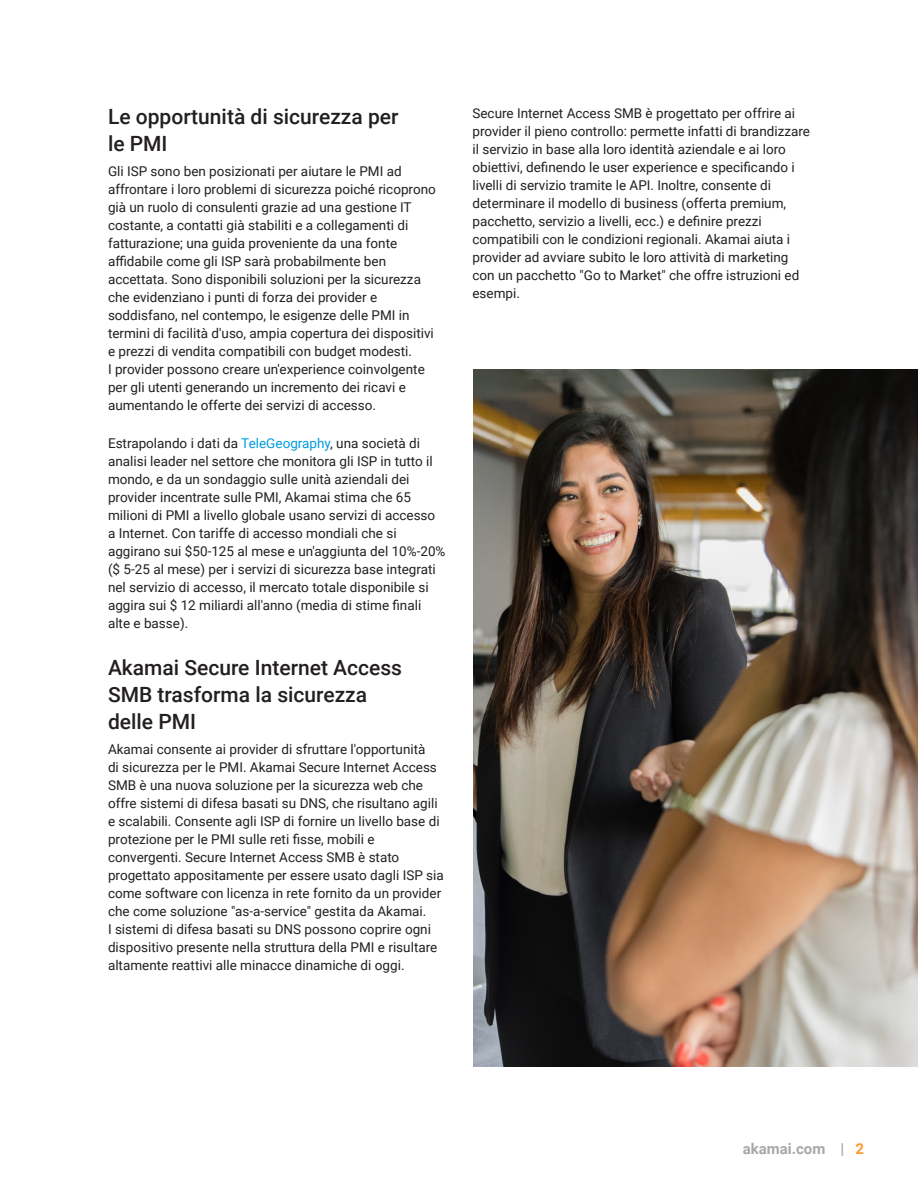
<style>
.page{position:relative;width:918px;height:1188px;background:#fff}
.page>*{position:absolute;margin:0;border:0;box-sizing:border-box;transform-origin:0 0}
.Subhead{font:500 21px/27px "Roboto";color:#231f20}
.t1{font:700 15px "Roboto";color:#a8a8aa}
.Body{font:13.5px/18px "Roboto";color:#231f20}
.s1{color:#009cde}
.s2{color:#f93}
</style>
<div class="page">
<img style="left:473px;top:370px;width:445px;height:696px">
<p class="Subhead" style="left:108px;top:102px;width:292px">Le opportunità di sicurezza per le PMI</p>
<p class="Body" style="left:108px;top:161px;width:329px">Gli ISP sono ben posizionati per aiutare le PMI ad affrontare i loro problemi di sicurezza poiché ricoprono già un ruolo di consulenti grazie ad una gestione IT costante, a contatti già stabiliti e a collegamenti di fatturazione; una guida proveniente da una fonte affidabile come gli ISP sarà probabilmente ben accettata. Sono disponibili soluzioni per la sicurezza che evidenziano i punti di forza dei provider e soddisfano, nel contempo, le esigenze delle PMI in termini di facilità d'uso, ampia copertura dei dispositivi e prezzi di vendita compatibili con budget modesti.<br>I provider possono creare un'experience coinvolgente per gli utenti generando un incremento dei ricavi e aumentando le offerte dei servizi di accesso.</p>
<p class="Body" style="left:108px;top:433px;width:339px">Estrapolando i dati da <span class="s1">TeleGeography</span>, una società di analisi leader nel settore che monitora gli ISP in tutto il mondo, e da un sondaggio sulle unità aziendali dei provider incentrate sulle PMI, Akamai stima che 65 milioni di PMI a livello globale usano servizi di accesso a Internet. Con tariffe di accesso mondiali che si aggirano sui $50-125 al mese e un'aggiunta del 10%-20% ($ 5-25 al mese) per i servizi di sicurezza base integrati nel servizio di accesso, il mercato totale disponibile si aggira sui $ 12 miliardi all'anno (media di stime finali alte e basse).</p>
<p class="Subhead" style="left:108px;top:653px;width:296px">Akamai Secure Internet Access<br>SMB trasforma la sicurezza delle PMI</p>
<p class="Body" style="left:108px;top:739px;width:337px">Akamai consente ai provider di sfruttare l'opportunità<br>di sicurezza per le PMI. Akamai Secure Internet Access SMB è una nuova soluzione per la sicurezza web che offre sistemi di difesa basati su DNS, che risultano agili e scalabili. Consente agli ISP di fornire un livello base di protezione per le PMI sulle reti fisse, mobili e convergenti. Secure Internet Access SMB è stato progettato appositamente per essere usato dagli ISP sia come software con licenza in rete fornito da un provider che come soluzione "as-a-service" gestita da Akamai.<br>I sistemi di difesa basati su DNS possono coprire ogni dispositivo presente nella struttura della PMI e risultare altamente reattivi alle minacce dinamiche di oggi.</p>
<p class="Body" style="left:472px;top:104px;width:339px">Secure Internet Access SMB è progettato per offrire ai provider il pieno controllo: permette infatti di brandizzare il servizio in base alla loro identità aziendale e ai loro obiettivi, definendo le user experience e specificando i livelli di servizio tramite le API. Inoltre, consente di determinare il modello di business (offerta premium, pacchetto, servizio a livelli, ecc.) e definire prezzi compatibili con le condizioni regionali. Akamai aiuta i provider ad avviare subito le loro attività di marketing con un pacchetto "Go to Market" che offre istruzioni ed esempi.</p>
<p class="t1" style="left:743px;top:1139px;width:123px">akamai.com | <span class="s2">2</span></p>
</div>
